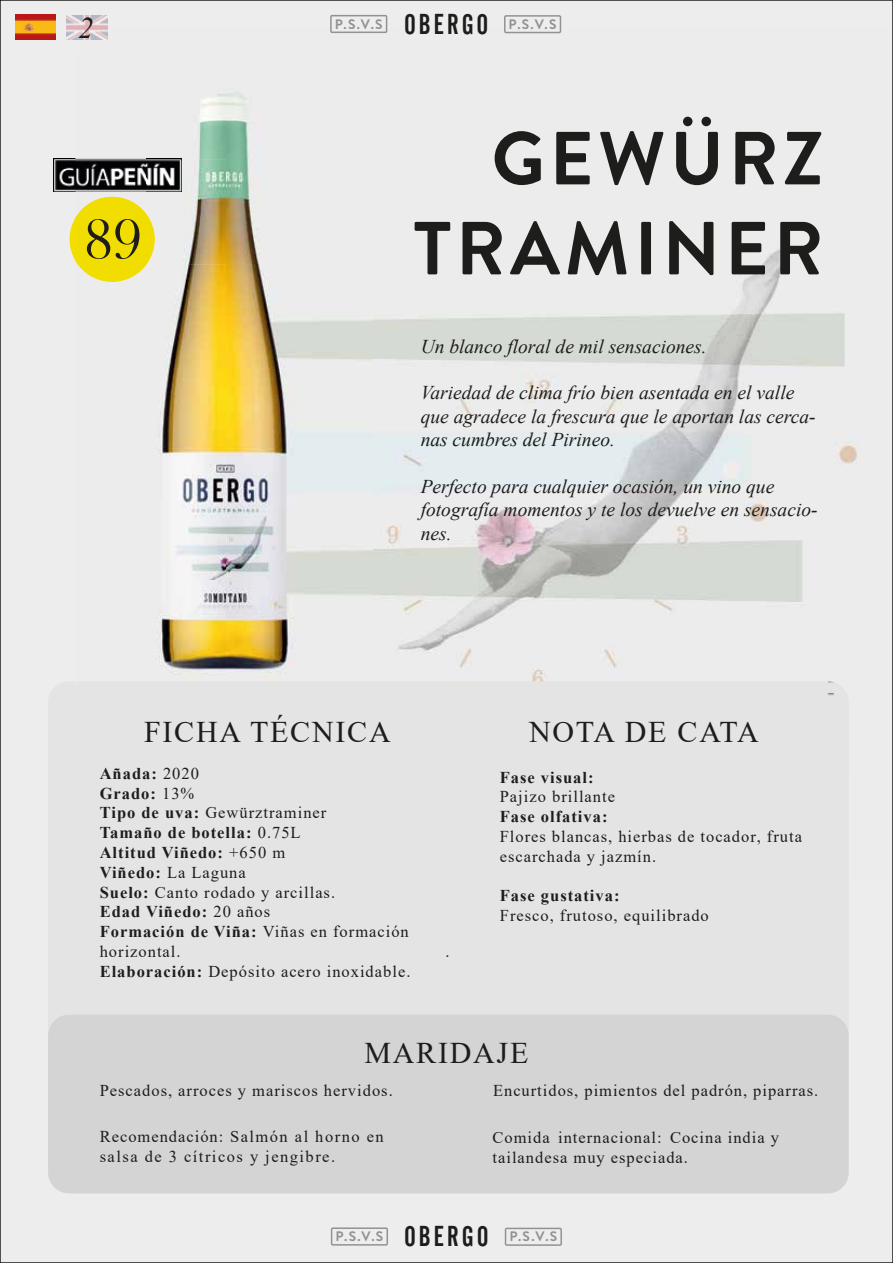
<style>
.page{position:relative;width:893px;height:1263px;background:#e4e4e4}
.page>*{position:absolute;margin:0;border:0;box-sizing:border-box;transform-origin:0 0}
.t1{font:700 75px/90px "Brandon Grotesque";letter-spacing:.06em;color:#1d1d1b;text-align:right}
.t2{font:30px "Times New Roman";letter-spacing:.06em;color:#1d1d1b}
.t3{font:30px "Alternate Got No 2 D";letter-spacing:.095em;color:#1d1d1b}
.t4{font:italic 30px "Times New Roman";color:#1d1d1b}
.t5{font:italic 19.5px/23.4px "Times New Roman";color:#1d1d1b}
.t6{font:16.5px/19.8px "Times New Roman";letter-spacing:.06em;color:#1d1d1b}
.t7{font:16.5px/19.8px "Times New Roman";letter-spacing:.09em;color:#1d1d1b}
.t8{font:700 16.5px "Times New Roman";letter-spacing:.06em;color:#1d1d1b}
.t9{font:700 13.8px "Brandon Grotesque";color:#939292}
.s1{font-weight:700}
</style>
<div class="page">
<img style="left:107px;top:27px;width:750px;height:654px">
<svg style="left:504px;top:15px;width:57px;height:18px"></svg>
<div style="left:510px;top:19px;width:46px;height:10px;background:#ededed"></div>
<svg style="left:330px;top:15px;width:57px;height:18px"></svg>
<div style="left:336px;top:19px;width:46px;height:10px;background:#ededed"></div>
<svg style="left:505px;top:1228px;width:57px;height:18px"></svg>
<div style="left:511px;top:1231px;width:46px;height:10px;background:#ededed"></div>
<svg style="left:331px;top:1227px;width:57px;height:18px"></svg>
<div style="left:337px;top:1231px;width:46px;height:10px;background:#ededed"></div>
<div style="left:48px;top:1014px;width:801px;height:179px;background:#d4d4d4;border-radius:21px"></div>
<img style="left:54px;top:159px;width:21px;height:33px">
<img style="left:75px;top:158px;width:4px;height:34px">
<img style="left:79px;top:54px;width:294px;height:526px">
<img style="left:107px;top:580px;width:119px;height:101px">
<img style="left:226px;top:580px;width:147px;height:101px">
<img style="left:75px;top:197px;width:80px;height:85px">
<img style="left:87px;top:219px;width:52px;height:40px">
<img style="left:16px;top:15px;width:40px;height:24px">
<img style="left:67px;top:15px;width:40px;height:25px">
<h2 class="t4" style="left:78px;top:7px;width:16px">2</h2>
<h2 class="t3" style="left:404px;top:8px;width:86px">OBERGO</h2>
<p class="t9" style="left:335px;top:14px;width:49px">P.S.V.S</p>
<p class="t9" style="left:509px;top:14px;width:49px">P.S.V.S</p>
<h1 class="t1" style="left:414px;top:115px;width:411px">GEWÜRZ<br>TRAMINER</h1>
<p class="t5" style="left:421px;top:334px;width:287px">Un blanco floral de mil sensaciones.</p>
<p class="t5" style="left:421px;top:381px;width:396px">Variedad de clima frío bien asentada en el valle que agradece la frescura que le aportan las cerca&shy;nas cumbres del Pirineo.</p>
<p class="t5" style="left:421px;top:474px;width:398px">Perfecto para cualquier ocasión, un vino que fotografía momentos y te los devuelve en sensacio&shy;nes.</p>
<h2 class="t2" style="left:144px;top:710px;width:248px">FICHA TÉCNICA</h2>
<h2 class="t2" style="left:529px;top:710px;width:231px">NOTA DE CATA</h2>
<p class="t8" style="left:500px;top:765px;width:95px">Fase visual:</p>
<p class="t6" style="left:500px;top:786px;width:117px">Pajizo brillante</p>
<p class="t8" style="left:500px;top:805px;width:109px">Fase olfativa:</p>
<p class="t6" style="left:500px;top:826px;width:304px">Flores blancas, hierbas de tocador, fruta escarchada y jazmín.</p>
<p class="t8" style="left:500px;top:884px;width:121px">Fase gustativa:</p>
<p class="t6" style="left:500px;top:905px;width:211px">Fresco, frutoso, equilibrado</p>
<p class="t6" style="left:445px;top:941px;width:6px">.</p>
<p class="t6" style="left:100px;top:763px;width:312px"><span class="s1">Añada:</span> 2020<br><span class="s1">Grado:</span> 13%<br><span class="s1">Tipo de uva:</span> Gewürztraminer<br><span class="s1">Tamaño de botella:</span> 0.75L<br><span class="s1">Altitud Viñedo:</span> +650 m<br><span class="s1">Viñedo:</span> La Laguna<br><span class="s1">Suelo:</span> Canto rodado y arcillas.<br><span class="s1">Edad Viñedo:</span> 20 años<br><span class="s1">Formación de Viña:</span> Viñas en formación horizontal.<br><span class="s1">Elaboración:</span> Depósito acero inoxidable.</p>
<h2 class="t2" style="left:364px;top:1032px;width:166px">MARIDAJE</h2>
<p class="t6" style="left:100px;top:1080px;width:295px">Pescados, arroces y mariscos hervidos.</p>
<p class="t6" style="left:493px;top:1080px;width:327px">Encurtidos, pimientos del padrón, piparras.</p>
<p class="t7" style="left:100px;top:1126px;width:285px">Recomendación: Salmón al horno en salsa de 3 cítricos y jengibre.</p>
<p class="t6" style="left:492px;top:1127px;width:288px">Comida internacional: Cocina india y tailandesa muy especiada.</p>
<h2 class="t3" style="left:404px;top:1221px;width:86px">OBERGO</h2>
<p class="t9" style="left:335px;top:1227px;width:50px">P.S.V.S</p>
<p class="t9" style="left:509px;top:1227px;width:49px">P.S.V.S</p>
</div>
